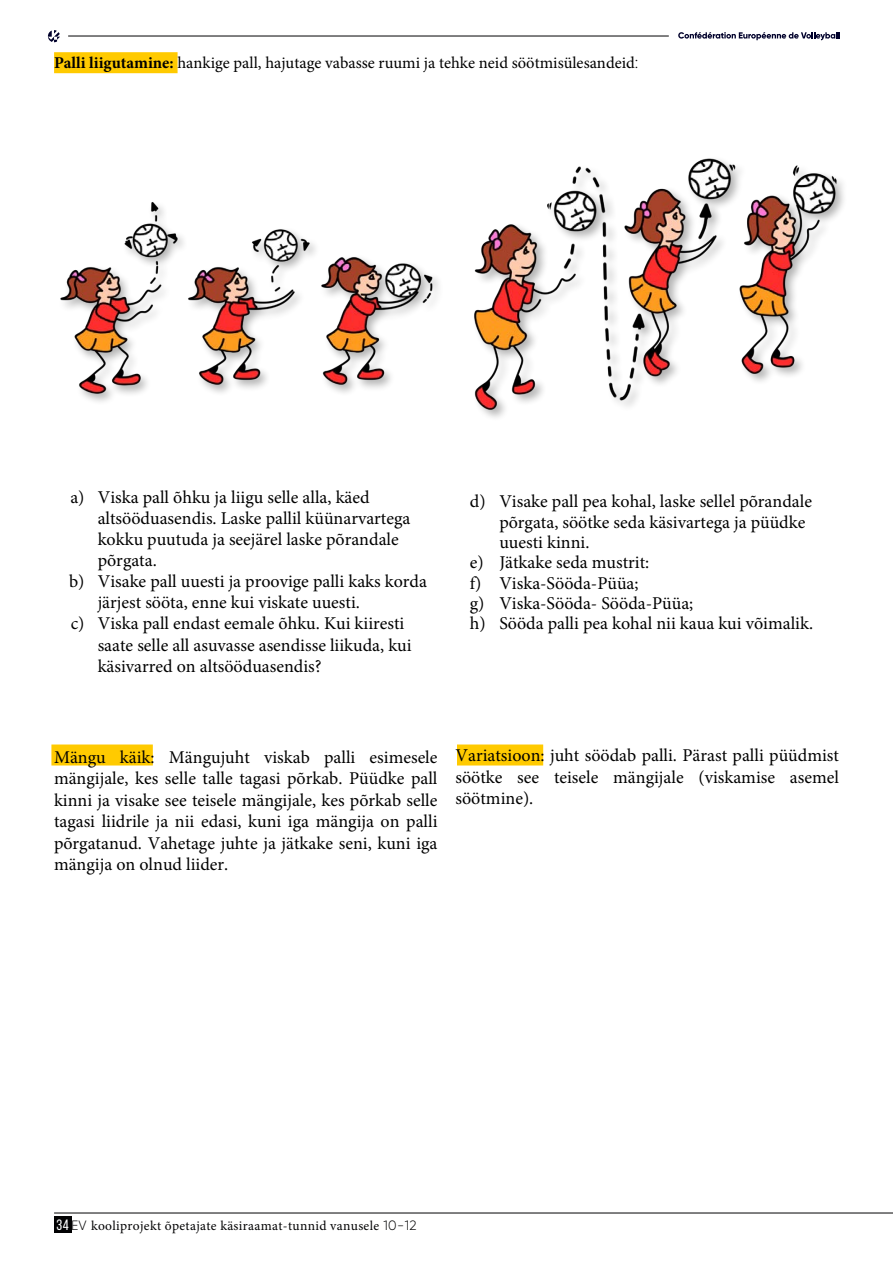
<style>
.page{position:relative;width:893px;height:1263px;background:#fff}
.page>*{position:absolute;margin:0;border:0;box-sizing:border-box;transform-origin:0 0}
.Gilroy_basic{font:18px/21.6px "Minion Pro";color:#000;text-align:justify}
.Gilroy_basic-2{font:16.5px "Minion Pro";color:#000}
.t1{font:13.5px "Minion Pro";letter-spacing:.025em;color:#020203}
.s1{font-weight:700}
.s2{font-family:"Gilroy";font-weight:300}
.s3{font-family:"Bebas Neue";font-size:15px;color:#fff}
</style>
<div class="page">
<div style="left:54px;top:1216px;width:17px;height:16px;background:#020203"></div>
<hr style="left:54px;top:1213px;width:839px;height:1px;background:#020203">
<svg style="left:678px;top:32px;width:162px;height:8px"></svg>
<hr style="left:68px;top:36px;width:601px;height:1px;background:#020203">
<svg style="left:48px;top:30px;width:12px;height:12px"></svg>
<div style="left:54px;top:52px;width:124px;height:21px;background:#ffca00"></div>
<img style="left:60px;top:202px;width:378px;height:200px">
<img style="left:474px;top:158px;width:365px;height:260px">
<div style="left:51px;top:746px;width:102px;height:18px;background:#ffca00"></div>
<div style="left:457px;top:744px;width:86px;height:22px;background:#ffca00"></div>
<p class="Gilroy_basic-2" style="left:54px;top:52px;width:586px"><span class="s1">Palli liigutamine:</span> hankige pall, hajutage vabasse ruumi ja tehke neid söötmisülesandeid<span class="s2">:</span></p>
<p class="Gilroy_basic" style="left:70px;top:486px;width:301px">a) Viska pall õhku ja liigu selle alla, käed</p>
<p class="Gilroy_basic" style="left:98px;top:507px;width:314px">altsööduasendis. Laske pallil küünarvartega</p>
<p class="Gilroy_basic" style="left:98px;top:528px;width:303px">kokku puutuda ja seejärel laske põrandale</p>
<p class="Gilroy_basic" style="left:98px;top:550px;width:61px">põrgata.</p>
<p class="Gilroy_basic" style="left:69px;top:571px;width:359px">b) Visake pall uuesti ja proovige palli kaks korda</p>
<p class="Gilroy_basic" style="left:98px;top:592px;width:264px">järjest sööta, enne kui viskate uuesti.</p>
<p class="Gilroy_basic" style="left:71px;top:613px;width:335px">c) Viska pall endast eemale õhku. Kui kiiresti</p>
<p class="Gilroy_basic" style="left:98px;top:634px;width:315px">saate selle all asuvasse asendisse liikuda, kui</p>
<p class="Gilroy_basic" style="left:98px;top:655px;width:225px">käsivarred on altsööduasendis?</p>
<p class="Gilroy_basic" style="left:470px;top:491px;width:344px">d) Visake pall pea kohal, laske sellel põrandale</p>
<p class="Gilroy_basic" style="left:499px;top:511px;width:308px">põrgata, söötke seda käsivartega ja püüdke</p>
<p class="Gilroy_basic" style="left:499px;top:531px;width:92px">uuesti kinni.</p>
<p class="Gilroy_basic" style="left:470px;top:552px;width:181px">e) Jätkake seda mustrit:</p>
<p class="Gilroy_basic" style="left:470px;top:572px;width:170px">f) Viska-Sööda-Püüa;</p>
<p class="Gilroy_basic" style="left:470px;top:592px;width:225px">g) Viska-Sööda- Sööda-Püüa;</p>
<p class="Gilroy_basic" style="left:470px;top:613px;width:345px">h) Sööda palli pea kohal nii kaua kui võimalik.</p>
<p class="Gilroy_basic" style="left:54px;top:746px;width:385px">Mängu käik: Mängujuht viskab palli esimesele mängijale, kes selle talle tagasi põrkab. Püüdke pall kinni ja visake see teisele mängijale, kes põrkab selle tagasi liidrile ja nii edasi, kuni iga mängija on palli põrgatanud. Vahetage juhte ja jätkake seni, kuni iga mängija on olnud liider.</p>
<p class="Gilroy_basic" style="left:455px;top:745px;width:385px">Variatsioon: juht söödab palli. Pärast palli püüdmist söötke see teisele mängijale (viskamise asemel söötmine).</p>
<p class="t1" style="left:57px;top:1216px;width:361px"><span class="s3">34</span><span class="s2">CEV</span> kooliprojekt õpetajate käsiraamat-tunnid vanusele <span class="s2">10-12</span></p>
</div>
